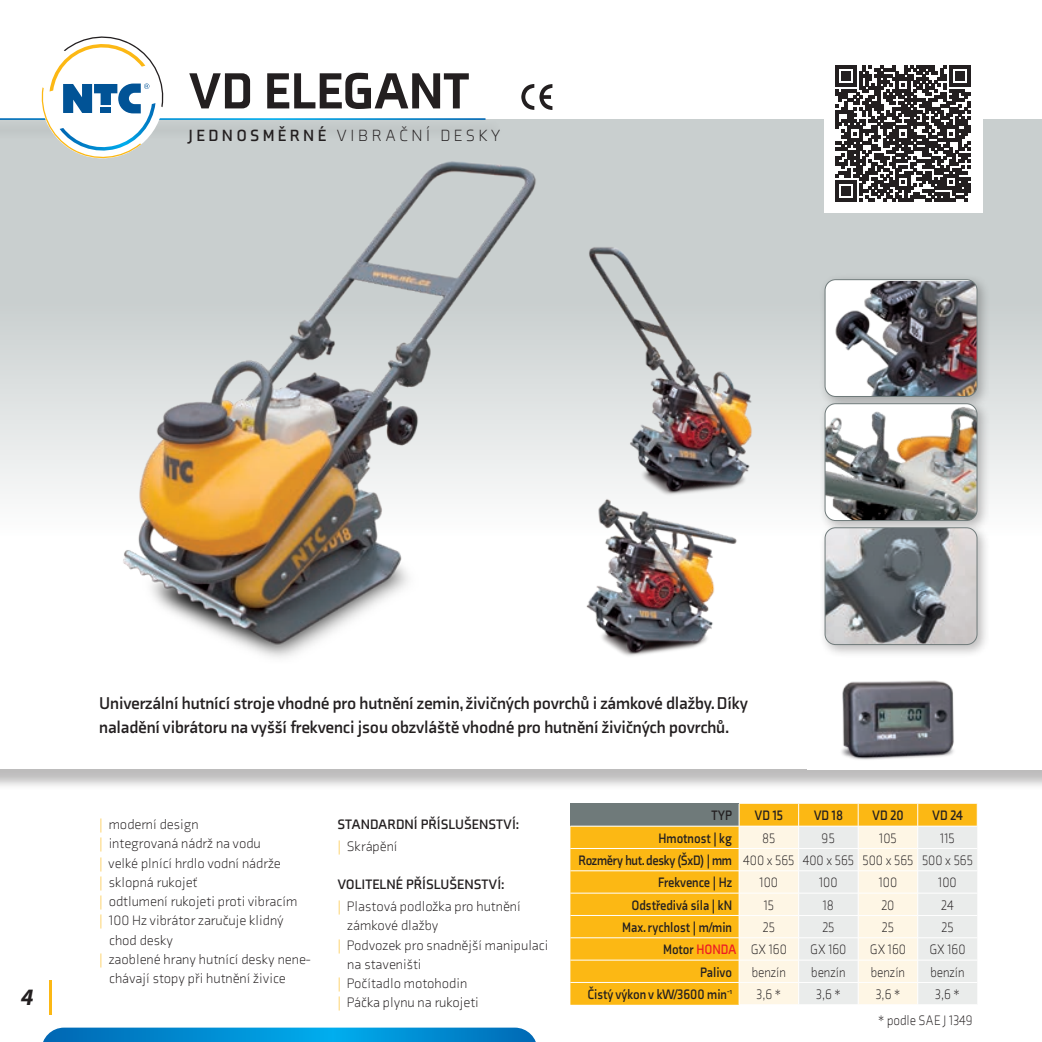
<style>
.page{position:relative;width:1042px;height:1042px;background:#fff}
.page>*{position:absolute;margin:0;border:0;box-sizing:border-box;transform-origin:0 0}
.t1{font:900 51.98px "Axia";color:#231f20}
.t2{font:italic 700 23.62px "Myriad Pro";color:#231f20}
.Normální{font:700 17.5px/23.6px "Axia";letter-spacing:-.01em;color:#231f20}
.t3{font:300 16.62px "Axia";letter-spacing:.2em;color:#231f20}
.Normální-2{font:300 14px/19.2px "Axia";color:#231f20}
.Normální-3{font:300 14px "Axia";color:#231f20;scale:.9 1}
.Normální-4{font:700 14px "Axia";color:#231f20;scale:.9 1}
.Normální-5{font:700 14px "Axia";color:#231f20}
.Normální-6{font:700 14px "Axia";letter-spacing:-.02em;color:#231f20;scale:.9 1}
.s1{font-weight:700}
.s2{color:#fcb814}
.s3{color:#ee1d23}
</style>
<div class="page">
<div style="left:0;top:633px;width:1042px;height:158px;background:#231f20;opacity:.3"></div>
<div style="left:0;top:630px;width:1042px;height:139px;background:#fff"></div>
<svg style="left:43px;top:1027px;width:493px;height:15px;background:#1092d3"></svg>
<div style="left:0;top:119px;width:1042px;height:417px;background:linear-gradient(to bottom,#bcc4c4,#f3f5f5)"></div>
<div style="left:823px;top:55px;width:159px;height:158px;background:#fff"></div>
<hr style="left:50px;top:980px;width:2px;height:34px;background:#fcb814">
<img style="left:0;top:137px;width:665px;height:521px">
<div style="left:818px;top:273px;width:172px;height:137px;background:#231f20;opacity:.3"></div>
<img style="left:825px;top:281px;width:152px;height:115px">
<div style="left:824px;top:279px;width:153px;height:118px;border:1px solid #6f7a7a;border-radius:11px"></div>
<div style="left:818px;top:397px;width:172px;height:137px;background:#231f20;opacity:.3"></div>
<img style="left:825px;top:404px;width:152px;height:116px">
<div style="left:824px;top:403px;width:153px;height:118px;border:1px solid #6f7a7a;border-radius:11px"></div>
<img style="left:832px;top:680px;width:152px;height:108px">
<img style="left:579px;top:547px;width:136px;height:111px">
<img style="left:561px;top:212px;width:224px;height:335px">
<div style="left:818px;top:521px;width:172px;height:137px;background:#231f20;opacity:.3"></div>
<img style="left:825px;top:528px;width:152px;height:116px">
<div style="left:824px;top:527px;width:153px;height:118px;border:1px solid #6f7a7a;border-radius:11px"></div>
<svg style="left:835px;top:66px;width:135px;height:135px"></svg>
<svg style="left:570px;top:804px;width:169px;height:201px;background:#ecb222"></svg>
<hr style="left:570px;top:826px;width:169px;height:1px;background:#fff">
<hr style="left:570px;top:848px;width:169px;height:1px;background:#fff">
<hr style="left:570px;top:870px;width:169px;height:1px;background:#fff">
<hr style="left:570px;top:893px;width:169px;height:1px;background:#fff">
<hr style="left:570px;top:915px;width:169px;height:1px;background:#fff">
<hr style="left:570px;top:937px;width:169px;height:1px;background:#fff">
<hr style="left:570px;top:960px;width:169px;height:1px;background:#fff">
<svg style="left:739px;top:804px;width:239px;height:200px;background:#f5ebd2"></svg>
<hr style="left:570px;top:982px;width:169px;height:1px;background:#fff">
<div style="left:0;top:119px;width:504px;height:21px;background:#c4caca"></div>
<hr style="left:0;top:118px;width:485px;height:2px;background:#fff">
<svg style="left:521px;top:84px;width:31px;height:26px"></svg>
<svg style="left:39px;top:36px;width:127px;height:127px"></svg>
<p class="t1" style="left:189px;top:59px;width:282px">VD ELEGANT</p>
<p class="t3" style="left:189px;top:126px;width:314px"><span class="s1">JEDNOSMĚRNÉ</span> VIBRAČNÍ DESKY</p>
<h2 class="t2" style="left:21px;top:984px;width:14px">4</h2>
<p class="Normální" style="left:99px;top:691px;width:650px">Univerzální hutnící stroje vhodné pro hutnění zemin, živičných povrchů i zámkové dlažby. Díky naladění vibrátoru na vyšší frekvenci jsou obzvláště vhodné pro hutnění živičných povrchů.</p>
<p class="Normální-2" style="left:99px;top:815px;width:101px"><span class="s2">|</span> moderní design</p>
<p class="Normální-2" style="left:99px;top:834px;width:163px"><span class="s2">|</span> integrovaná nádrž na vodu</p>
<p class="Normální-2" style="left:99px;top:853px;width:183px"><span class="s2">|</span> velké plnící hrdlo vodní nádrže</p>
<p class="Normální-2" style="left:99px;top:872px;width:100px"><span class="s2">|</span> sklopná rukojeť</p>
<p class="Normální-2" style="left:99px;top:892px;width:200px"><span class="s2">|</span> odtlumení rukojeti proti vibracím</p>
<p class="Normální-2" style="left:109px;top:911px;width:176px;text-indent:-10px"><span class="s2">|</span> 100 Hz vibrátor zaručuje klidný chod desky</p>
<p class="Normální-2" style="left:109px;top:949px;width:203px;text-indent:-10px"><span class="s2">|</span> zaoblené hrany hutnící desky nene&shy;chávají stopy při hutnění živice</p>
<p class="Normální-5" style="left:337px;top:816px;width:183px">STANDARDNÍ PŘÍSLUŠENSTVÍ:</p>
<p class="Normální-2" style="left:337px;top:836px;width:62px"><span class="s2">|</span> Skrápění</p>
<p class="Normální-5" style="left:337px;top:876px;width:169px">VOLITELNÉ PŘÍSLUŠENSTVÍ:</p>
<p class="Normální-2" style="left:347px;top:897px;width:175px;text-indent:-10px"><span class="s2">|</span> Plastová podložka pro hutnění zámkové dlažby</p>
<p class="Normální-2" style="left:347px;top:935px;width:202px;text-indent:-10px"><span class="s2">|</span> Podvozek pro snadnější manipulaci na staveništi</p>
<p class="Normální-2" style="left:337px;top:974px;width:131px"><span class="s2">|</span> Počítadlo motohodin</p>
<p class="Normální-2" style="left:337px;top:993px;width:143px"><span class="s2">|</span> Páčka plynu na rukojeti</p>
<p class="Normální-4" style="left:711px;top:807px;width:24px">TYP</p>
<p class="Normální-4" style="left:754px;top:807px;width:33px">VD 15</p>
<p class="Normální-4" style="left:813px;top:807px;width:34px">VD 18</p>
<p class="Normální-4" style="left:872px;top:807px;width:36px">VD 20</p>
<p class="Normální-4" style="left:932px;top:807px;width:36px">VD 24</p>
<p class="Normální-4" style="left:658px;top:829px;width:83px">Hmotnost | kg</p>
<p class="Normální-3" style="left:762px;top:829px;width:16px">85</p>
<p class="Normální-3" style="left:821px;top:829px;width:17px">95</p>
<p class="Normální-3" style="left:879px;top:829px;width:21px">105</p>
<p class="Normální-3" style="left:940px;top:829px;width:18px">115</p>
<p class="Normální-6" style="left:578px;top:851px;width:172px">Rozměry hut. desky (ŠxD) | mm</p>
<p class="Normální-3" style="left:743px;top:852px;width:58px">400 x 565</p>
<p class="Normální-3" style="left:803px;top:852px;width:58px">400 x 565</p>
<p class="Normální-3" style="left:862px;top:852px;width:58px">500 x 565</p>
<p class="Normální-3" style="left:922px;top:852px;width:58px">500 x 565</p>
<p class="Normální-4" style="left:658px;top:874px;width:84px">Frekvence | Hz</p>
<p class="Normální-3" style="left:759px;top:874px;width:22px">100</p>
<p class="Normální-3" style="left:819px;top:874px;width:22px">100</p>
<p class="Normální-3" style="left:878px;top:874px;width:22px">100</p>
<p class="Normální-3" style="left:938px;top:874px;width:22px">100</p>
<p class="Normální-4" style="left:631px;top:896px;width:113px">Odstředivá síla | kN</p>
<p class="Normální-3" style="left:764px;top:896px;width:13px">15</p>
<p class="Normální-3" style="left:823px;top:896px;width:14px">18</p>
<p class="Normální-3" style="left:881px;top:896px;width:16px">20</p>
<p class="Normální-3" style="left:941px;top:896px;width:15px">24</p>
<p class="Normální-4" style="left:622px;top:918px;width:124px">Max. rychlost | m/min</p>
<p class="Normální-3" style="left:763px;top:919px;width:15px">25</p>
<p class="Normální-3" style="left:822px;top:919px;width:15px">25</p>
<p class="Normální-3" style="left:882px;top:919px;width:15px">25</p>
<p class="Normální-3" style="left:941px;top:919px;width:15px">25</p>
<p class="Normální-4" style="left:663px;top:941px;width:83px">Motor <span class="s3">HONDA</span></p>
<p class="Normální-3" style="left:751px;top:941px;width:42px">GX 160</p>
<p class="Normální-3" style="left:810px;top:941px;width:42px">GX 160</p>
<p class="Normální-3" style="left:870px;top:941px;width:42px">GX 160</p>
<p class="Normální-3" style="left:929px;top:941px;width:42px">GX 160</p>
<p class="Normální-4" style="left:700px;top:963px;width:37px">Palivo</p>
<p class="Normální-3" style="left:752px;top:963px;width:40px">benzín</p>
<p class="Normální-3" style="left:811px;top:963px;width:40px">benzín</p>
<p class="Normální-3" style="left:871px;top:963px;width:40px">benzín</p>
<p class="Normální-3" style="left:930px;top:963px;width:40px">benzín</p>
<p class="Normální-4" style="left:587px;top:985px;width:162px">Čistý výkon v kW/3600 min<sup>-1</sup></p>
<p class="Normální-3" style="left:756px;top:986px;width:29px">3,6 *</p>
<p class="Normální-3" style="left:816px;top:986px;width:29px">3,6 *</p>
<p class="Normální-3" style="left:875px;top:986px;width:29px">3,6 *</p>
<p class="Normální-3" style="left:935px;top:986px;width:29px">3,6 *</p>
<p class="Normální-3" style="left:878px;top:1012px;width:106px">* podle SAE J 1349</p>
</div>
